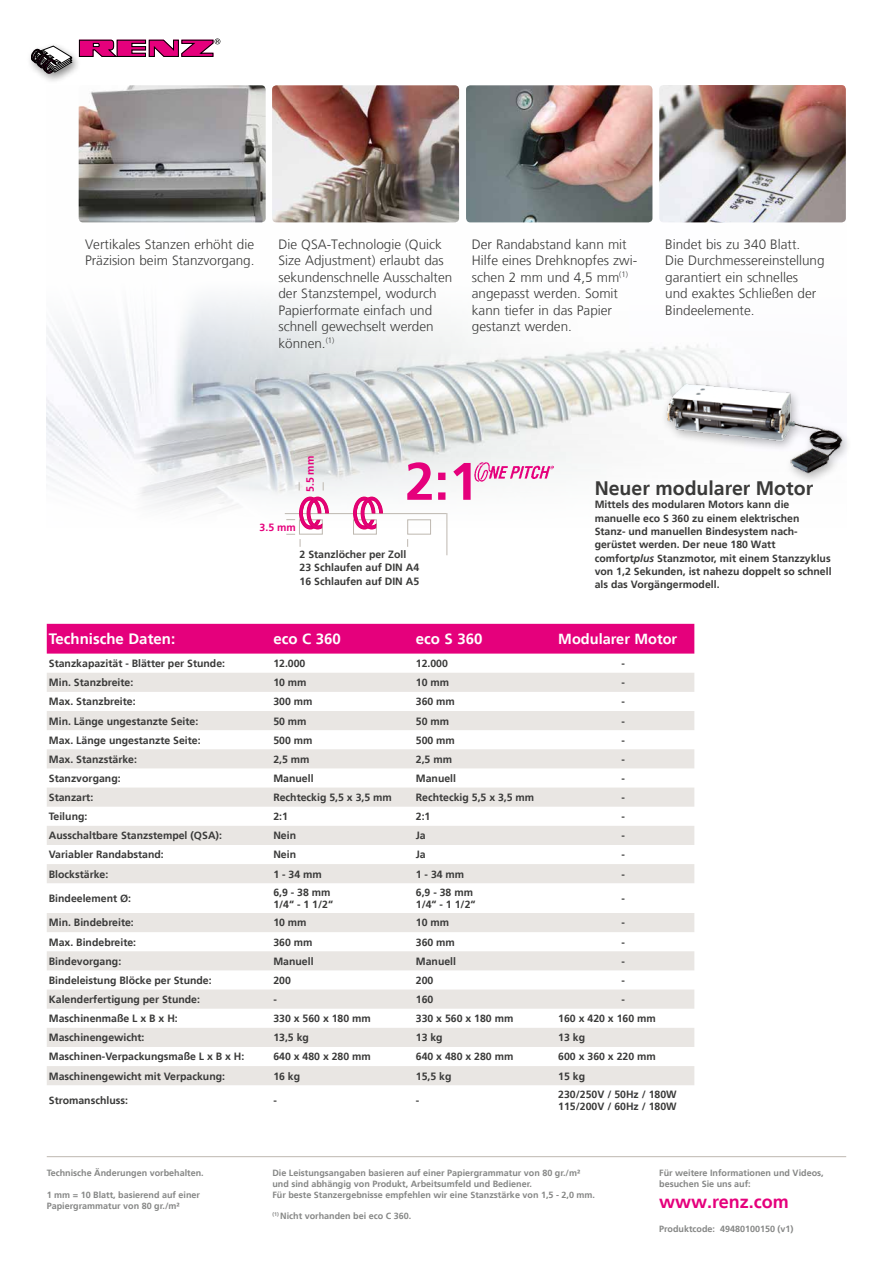
<style>
.page{position:relative;width:893px;height:1263px;background:#fff}
.page>*{position:absolute;margin:0;border:0;box-sizing:border-box;transform-origin:0 0}
.t1{font:700 52.8px "Frutiger LT";color:#e5007c}
.t2{font:700 19.5px "Frutiger LT";color:#3a3a39}
.t3{font:700 18px "Frutiger LT";color:#e5007c}
.t4{font:700 15px "Frutiger LT";color:#fff}
.t5{font:700 14.55px "Frutiger LT";color:#fff}
.t6{font:300 13.5px/16.5px "Frutiger LT";color:#3a3a39}
.t7{font:700 10.5px/13.4px "Frutiger LT";color:#3a3a39}
.t8{font:700 10.5px "Frutiger LT";color:#e5007c}
.t9{font:700 9px/10.8px "Frutiger LT";color:#868786}
.s1{font-style:italic}
</style>
<div class="page">
<img style="left:46px;top:88px;width:797px;height:314px">
<svg style="left:46px;top:402px;width:601px;height:74px"></svg>
<div style="left:47px;top:438px;width:799px;height:186px;background:#fff"></div>
<hr style="left:47px;top:1156px;width:799px;height:1px;background:#beb8b0">
<svg style="left:79px;top:38px;width:141px;height:19px"></svg>
<div style="left:25px;top:42px;width:57px;height:43px;background:#000;opacity:.5"></div>
<svg style="left:31px;top:46px;width:41px;height:27px"></svg>
<div style="left:47px;top:624px;width:647px;height:30px;background:#e5007c"></div>
<svg style="left:47px;top:673px;width:647px;height:412px;fill:#efedeb"></svg>
<img style="left:466px;top:85px;width:186px;height:137px">
<img style="left:659px;top:85px;width:187px;height:137px">
<img style="left:272px;top:85px;width:187px;height:137px">
<img style="left:79px;top:85px;width:187px;height:137px">
<hr style="left:285px;top:513px;width:161px;height:1px;background:#beb8b0">
<div style="left:353px;top:519px;width:24px;height:15px;border:1px solid #beb8b0"></div>
<hr style="left:446px;top:513px;width:1px;height:42px;background:#beb8b0">
<svg style="left:353px;top:497px;width:30px;height:32px"></svg>
<svg style="left:286px;top:497px;width:43px;height:50px"></svg>
<div style="left:407px;top:519px;width:24px;height:15px;border:1px solid #beb8b0"></div>
<img style="left:475px;top:462px;width:79px;height:19px">
<img style="left:651px;top:356px;width:197px;height:125px">
<p class="t6" style="left:85px;top:236px;width:171px">Vertikales Stanzen erhöht die<br>Präzision beim Stanzvorgang.</p>
<p class="t6" style="left:278px;top:236px;width:175px">Die QSA-Technologie (Quick<br>Size Adjustment) erlaubt das sekundenschnelle Ausschalten der Stanzstempel, wodurch<br>Papierformate einfach und schnell gewechselt werden können.<sup>(1)</sup></p>
<p class="t6" style="left:665px;top:236px;width:161px">Bindet bis zu 340 Blatt.<br>Die Durchmessereinstellung garantiert ein schnelles<br>und exaktes Schließen der<br>Bindeelemente.</p>
<p class="t6" style="left:472px;top:236px;width:167px">Der Randabstand kann mit<br>Hilfe eines Drehknopfes zwi&shy;schen 2 mm und 4,5 mm<sup>(1) </sup>angepasst werden. Somit kann tiefer in das Papier gestanzt werden.</p>
<p class="t8" style="left:304px;top:492px;width:38px;rotate:-90deg">5.5 mm</p>
<p class="t8" style="left:260px;top:521px;width:38px">3.5 mm</p>
<h1 class="t1" style="left:405px;top:450px;width:75px">2:1</h1>
<p class="t7" style="left:300px;top:548px;width:121px">2 Stanzlöcher per Zoll<br>23 Schlaufen auf DIN A4<br>16 Schlaufen auf DIN A5</p>
<h2 class="t2" style="left:595px;top:477px;width:220px">Neuer modularer Motor</h2>
<p class="t7" style="left:595px;top:498px;width:238px">Mittels des modularen Motors kann die manuelle eco S 360 zu einem elektrischen Stanz- und manuellen Bindesystem nach&shy;gerüstet werden. Der neue 180 Watt comfort<span class="s1">plus</span> Stanzmotor, mit einem Stanzzyklus von 1,2 Sekunden, ist nahezu doppelt so schnell als das Vorgängermodell.</p>
<h3 class="t4" style="left:49px;top:630px;width:128px">Technische Daten:</h3>
<h3 class="t4" style="left:273px;top:630px;width:69px">eco C 360</h3>
<h3 class="t4" style="left:416px;top:630px;width:68px">eco S 360</h3>
<h3 class="t5" style="left:558px;top:630px;width:120px">Modularer Motor</h3>
<p class="t7" style="left:49px;top:657px;width:178px">Stanzkapazität - Blätter per Stunde:</p>
<p class="t7" style="left:273px;top:657px;width:34px">12.000</p>
<p class="t7" style="left:416px;top:657px;width:34px">12.000</p>
<p class="t7" style="left:622px;top:657px;width:5px">-</p>
<p class="t7" style="left:49px;top:676px;width:86px">Min. Stanzbreite:</p>
<p class="t7" style="left:273px;top:676px;width:35px">10 mm</p>
<p class="t7" style="left:416px;top:676px;width:35px">10 mm</p>
<p class="t7" style="left:622px;top:676px;width:5px">-</p>
<p class="t7" style="left:49px;top:695px;width:88px">Max. Stanzbreite:</p>
<p class="t7" style="left:273px;top:695px;width:41px">300 mm</p>
<p class="t7" style="left:416px;top:695px;width:41px">360 mm</p>
<p class="t7" style="left:622px;top:695px;width:5px">-</p>
<p class="t7" style="left:49px;top:714px;width:151px">Min. Länge ungestanzte Seite:</p>
<p class="t7" style="left:273px;top:714px;width:35px">50 mm</p>
<p class="t7" style="left:416px;top:714px;width:35px">50 mm</p>
<p class="t7" style="left:622px;top:714px;width:5px">-</p>
<p class="t7" style="left:49px;top:733px;width:153px">Max. Länge ungestanzte Seite:</p>
<p class="t7" style="left:273px;top:733px;width:41px">500 mm</p>
<p class="t7" style="left:416px;top:733px;width:41px">500 mm</p>
<p class="t7" style="left:622px;top:733px;width:5px">-</p>
<p class="t7" style="left:49px;top:752px;width:90px">Max. Stanzstärke:</p>
<p class="t7" style="left:273px;top:752px;width:38px">2,5 mm</p>
<p class="t7" style="left:416px;top:752px;width:38px">2,5 mm</p>
<p class="t7" style="left:622px;top:752px;width:5px">-</p>
<p class="t7" style="left:49px;top:772px;width:73px">Stanzvorgang:</p>
<p class="t7" style="left:273px;top:772px;width:42px">Manuell</p>
<p class="t7" style="left:416px;top:772px;width:42px">Manuell</p>
<p class="t7" style="left:622px;top:772px;width:5px">-</p>
<p class="t7" style="left:49px;top:791px;width:46px">Stanzart:</p>
<p class="t7" style="left:273px;top:791px;width:120px">Rechteckig 5,5 x 3,5 mm</p>
<p class="t7" style="left:416px;top:791px;width:120px">Rechteckig 5,5 x 3,5 mm</p>
<p class="t7" style="left:622px;top:791px;width:5px">-</p>
<p class="t7" style="left:49px;top:810px;width:40px">Teilung:</p>
<p class="t7" style="left:273px;top:810px;width:16px">2:1</p>
<p class="t7" style="left:416px;top:810px;width:16px">2:1</p>
<p class="t7" style="left:622px;top:810px;width:5px">-</p>
<p class="t7" style="left:49px;top:829px;width:175px">Ausschaltbare Stanzstempel (QSA):</p>
<p class="t7" style="left:273px;top:829px;width:24px">Nein</p>
<p class="t7" style="left:416px;top:829px;width:11px">Ja</p>
<p class="t7" style="left:622px;top:829px;width:5px">-</p>
<p class="t7" style="left:49px;top:848px;width:116px">Variabler Randabstand:</p>
<p class="t7" style="left:273px;top:848px;width:24px">Nein</p>
<p class="t7" style="left:416px;top:848px;width:11px">Ja</p>
<p class="t7" style="left:622px;top:848px;width:5px">-</p>
<p class="t7" style="left:49px;top:867px;width:61px">Blockstärke:</p>
<p class="t7" style="left:273px;top:867px;width:50px">1 - 34 mm</p>
<p class="t7" style="left:416px;top:867px;width:50px">1 - 34 mm</p>
<p class="t7" style="left:622px;top:867px;width:5px">-</p>
<p class="t7" style="left:49px;top:892px;width:84px">Bindeelement Ø:</p>
<p class="t7" style="left:273px;top:886px;width:61px;line-height:12.6px">6,9 - 38 mm<br>1/4“ - 1 1/2“</p>
<p class="t7" style="left:416px;top:886px;width:61px;line-height:12.6px">6,9 - 38 mm<br>1/4“ - 1 1/2“</p>
<p class="t7" style="left:622px;top:892px;width:5px">-</p>
<p class="t7" style="left:49px;top:916px;width:86px">Min. Bindebreite:</p>
<p class="t7" style="left:273px;top:916px;width:35px">10 mm</p>
<p class="t7" style="left:416px;top:916px;width:35px">10 mm</p>
<p class="t7" style="left:622px;top:916px;width:5px">-</p>
<p class="t7" style="left:49px;top:935px;width:89px">Max. Bindebreite:</p>
<p class="t7" style="left:273px;top:935px;width:41px">360 mm</p>
<p class="t7" style="left:416px;top:935px;width:41px">360 mm</p>
<p class="t7" style="left:622px;top:935px;width:5px">-</p>
<p class="t7" style="left:49px;top:954px;width:74px">Bindevorgang:</p>
<p class="t7" style="left:273px;top:954px;width:42px">Manuell</p>
<p class="t7" style="left:416px;top:954px;width:42px">Manuell</p>
<p class="t7" style="left:622px;top:954px;width:5px">-</p>
<p class="t7" style="left:49px;top:973px;width:164px">Bindeleistung Blöcke per Stunde:</p>
<p class="t7" style="left:273px;top:973px;width:19px">200</p>
<p class="t7" style="left:416px;top:973px;width:19px">200</p>
<p class="t7" style="left:622px;top:973px;width:5px">-</p>
<p class="t7" style="left:49px;top:993px;width:153px">Kalenderfertigung per Stunde:</p>
<p class="t7" style="left:273px;top:993px;width:5px">-</p>
<p class="t7" style="left:416px;top:993px;width:19px">160</p>
<p class="t7" style="left:622px;top:993px;width:5px">-</p>
<p class="t7" style="left:49px;top:1012px;width:130px">Maschinenmaße L x B x H:</p>
<p class="t7" style="left:273px;top:1012px;width:99px">330 x 560 x 180 mm</p>
<p class="t7" style="left:416px;top:1012px;width:99px">330 x 560 x 180 mm</p>
<p class="t7" style="left:558px;top:1012px;width:99px">160 x 420 x 160 mm</p>
<p class="t7" style="left:49px;top:1031px;width:97px">Maschinengewicht:</p>
<p class="t7" style="left:273px;top:1031px;width:37px">13,5 kg</p>
<p class="t7" style="left:416px;top:1031px;width:28px">13 kg</p>
<p class="t7" style="left:558px;top:1031px;width:28px">13 kg</p>
<p class="t7" style="left:49px;top:1050px;width:197px">Maschinen-Verpackungsmaße L x B x H:</p>
<p class="t7" style="left:273px;top:1050px;width:99px">640 x 480 x 280 mm</p>
<p class="t7" style="left:416px;top:1050px;width:99px">640 x 480 x 280 mm</p>
<p class="t7" style="left:558px;top:1050px;width:99px">600 x 360 x 220 mm</p>
<p class="t7" style="left:49px;top:1069px;width:178px">Maschinengewicht mit Verpackung:</p>
<p class="t7" style="left:273px;top:1069px;width:28px">16 kg</p>
<p class="t7" style="left:416px;top:1069px;width:37px">15,5 kg</p>
<p class="t7" style="left:558px;top:1069px;width:28px">15 kg</p>
<p class="t7" style="left:49px;top:1094px;width:81px">Stromanschluss:</p>
<p class="t7" style="left:273px;top:1094px;width:5px">-</p>
<p class="t7" style="left:416px;top:1094px;width:5px">-</p>
<p class="t7" style="left:558px;top:1088px;width:120px;line-height:12.6px">230/250V / 50Hz / 180W<br>115/200V / 60Hz / 180W</p>
<p class="t9" style="left:47px;top:1168px;width:159px">Technische Änderungen vorbehalten.</p>
<p class="t9" style="left:47px;top:1189px;width:155px">1 mm = 10 Blatt, basierend auf einer<br>Papiergrammatur von 80 gr./m²</p>
<p class="t9" style="left:272px;top:1168px;width:324px">Die Leistungsangaben basieren auf einer Papiergrammatur von 80 gr./m² und sind abhängig von Produkt, Arbeitsumfeld und Bediener.<br>Für beste Stanzergebnisse empfehlen wir eine Stanzstärke von 1,5 - 2,0 mm.</p>
<p class="t9" style="left:272px;top:1211px;width:140px"><sup>(1)</sup> Nicht vorhanden bei eco C 360.</p>
<p class="t9" style="left:659px;top:1168px;width:166px">Für weitere Informationen und Videos, besuchen Sie uns auf:</p>
<h3 class="t3" style="left:659px;top:1191px;width:131px">www.renz.com</h3>
<p class="t9" style="left:659px;top:1224px;width:136px">Produktcode: 49480100150 (v1)</p>
</div>
